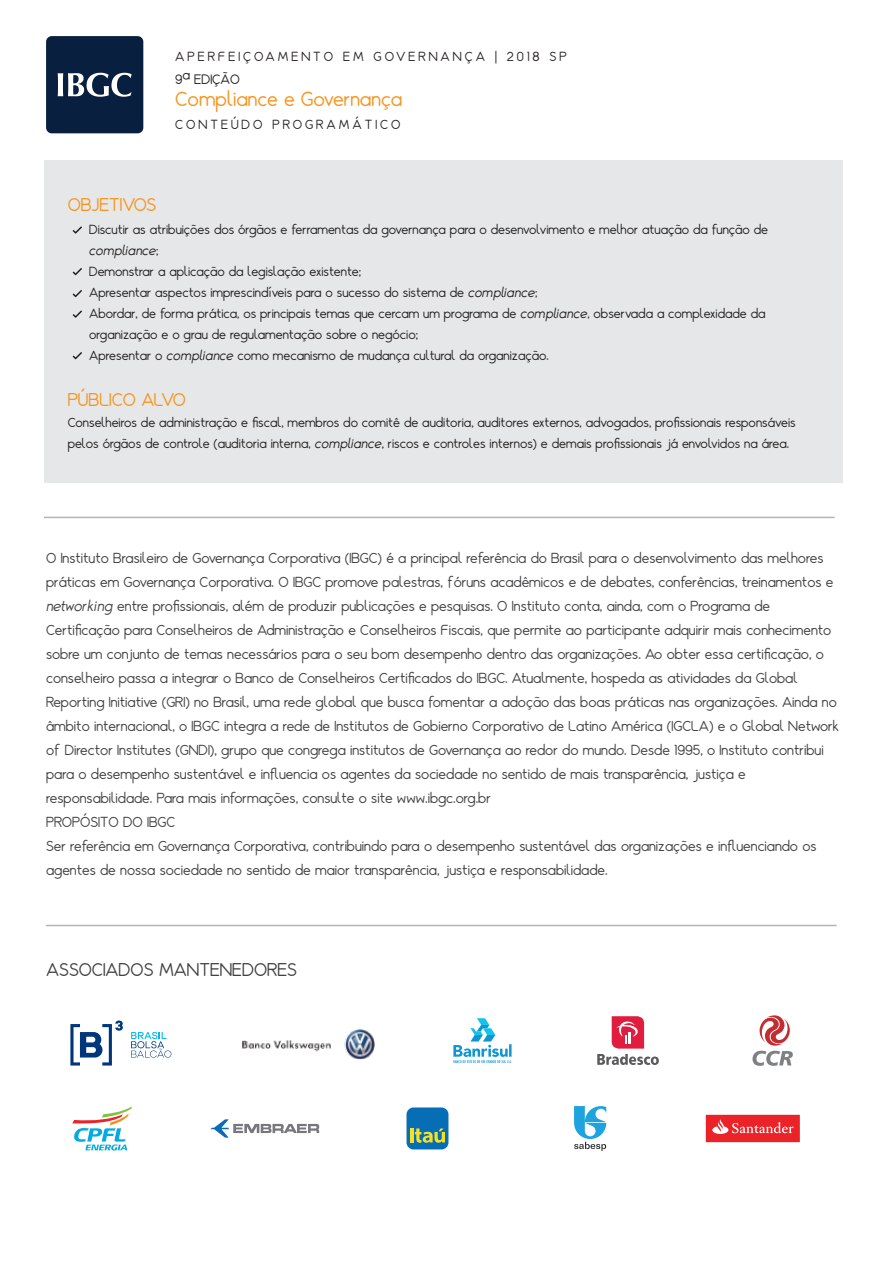
<style>
.page{position:relative;width:893px;height:1263px;background:#fff}
.page>*{position:absolute;margin:0;border:0;box-sizing:border-box;transform-origin:0 0}
.t1{font:23.4px "Alcefun Round";color:#f7941e}
.t2{font:21px "Alcefun Round";color:#414042}
.t3{font:21px "Alcefun Round";color:#f7941e}
.t4{font:16.5px/24px "Alcefun Round";color:#414042}
.t5{font:15.6px "Alcefun Round";color:#231f20}
.t6{font:15px/21px "Alcefun Round";color:#231f20}
.t7{font:15px "Alcefun Round";letter-spacing:.2em;color:#231f20}
.t8{font:italic 15px "TG Alcefun";letter-spacing:-.025em;color:#231f20}
.s1{font-family:"Alcefun Round";font-style:normal}
.s2{font-family:"TG Alcefun";font-style:italic}
</style>
<div class="page">
<div style="left:46px;top:36px;width:97px;height:97px;background:#091f40;border-radius:6px"></div>
<svg style="left:58px;top:73px;width:74px;height:24px"></svg>
<div style="left:44px;top:160px;width:799px;height:323px;background:#e6e7e8"></div>
<svg style="left:73px;top:226px;width:9px;height:8px"></svg>
<svg style="left:73px;top:268px;width:9px;height:7px"></svg>
<svg style="left:73px;top:290px;width:9px;height:7px"></svg>
<svg style="left:73px;top:310px;width:9px;height:8px"></svg>
<svg style="left:73px;top:352px;width:9px;height:7px"></svg>
<hr style="left:46px;top:925px;width:791px;height:1px;background:#b4b4b4">
<hr style="left:44px;top:517px;width:791px;height:1px;background:#b4b4b4">
<div style="left:406px;top:1107px;width:42px;height:42px;background:#056eb4;border-radius:7px"></div>
<hr style="left:410px;top:1128px;width:3px;height:14px;background:#f9e023">
<svg style="left:415px;top:1128px;width:30px;height:15px"></svg>
<svg style="left:210px;top:1119px;width:109px;height:18px"></svg>
<svg style="left:72px;top:1106px;width:60px;height:44px"></svg>
<img style="left:242px;top:1030px;width:132px;height:30px">
<svg style="left:453px;top:1018px;width:59px;height:45px"></svg>
<svg style="left:597px;top:1054px;width:62px;height:11px"></svg>
<svg style="left:612px;top:1016px;width:32px;height:32px"></svg>
<div style="left:706px;top:1115px;width:94px;height:27px;background:#eb2227"></div>
<svg style="left:712px;top:1119px;width:81px;height:15px"></svg>
<svg style="left:574px;top:1106px;width:32px;height:45px"></svg>
<svg style="left:752px;top:1015px;width:41px;height:51px"></svg>
<svg style="left:70px;top:1020px;width:53px;height:45px"></svg>
<svg style="left:131px;top:1032px;width:40px;height:26px"></svg>
<p class="t7" style="left:175px;top:48px;width:393px">APERFEIÇOAMENTO EM GOVERNANÇA | 2018 SP</p>
<p class="t5" style="left:175px;top:70px;width:66px">9ª EDIÇÃO</p>
<h1 class="t1" style="left:175px;top:86px;width:229px">Compliance e Governança</h1>
<p class="t7" style="left:175px;top:116px;width:227px">CONTEÚDO PROGRAMÁTICO</p>
<p class="t3" style="left:68px;top:193px;width:90px">OBJETIVOS</p>
<p class="t6" style="left:89px;top:219px;width:680px">Discutir as atribuições dos órgãos e ferramentas da governança para o desenvolvimento e melhor atuação da função de</p>
<p class="t8" style="left:89px;top:242px;width:71px">compliance<span class="s1">;</span></p>
<p class="t6" style="left:89px;top:261px;width:678px">Demonstrar a aplicação da legislação existente;<br>Apresentar aspectos imprescindíveis para o sucesso do sistema de <span class="s2">compliance</span>;<br>Abordar, de forma prática, os principais temas que cercam um programa de <span class="s2">compliance</span>, observada a complexidade da organização e o grau de regulamentação sobre o negócio;<br>Apresentar o <span class="s2">compliance</span> como mecanismo de mudança cultural da organização.</p>
<p class="t3" style="left:68px;top:388px;width:120px">PÚBLICO ALVO</p>
<p class="t6" style="left:68px;top:412px;width:729px">Conselheiros de administração e fiscal, membros do comitê de auditoria, auditores externos, advogados, profissionais responsáveis pelos órgãos de controle (auditoria interna, <span class="s2">compliance</span>, riscos e controles internos) e demais profissionais já envolvidos na área.</p>
<p class="t4" style="left:46px;top:546px;width:794px">O Instituto Brasileiro de Governança Corporativa (IBGC) é a principal referência do Brasil para o desenvolvimento das melhores práticas em Governança Corporativa. O IBGC promove palestras, fóruns acadêmicos e de debates, conferências, treinamentos e <span class="s2">networking</span> entre profissionais, além de produzir publicações e pesquisas. O Instituto conta, ainda, com o Programa de Certificação para Conselheiros de Administração e Conselheiros Fiscais, que permite ao participante adquirir mais conhecimento sobre um conjunto de temas necessários para o seu bom desempenho dentro das organizações. Ao obter essa certificação, o conselheiro passa a integrar o Banco de Conselheiros Certificados do IBGC. Atualmente, hospeda as atividades da Global Reporting Initiative (GRI) no Brasil, uma rede global que busca fomentar a adoção das boas práticas nas organizações. Ainda no âmbito internacional, o IBGC integra a rede de Institutos de Gobierno Corporativo de Latino América (IGCLA) e o Global Network of Director Institutes (GNDI), grupo que congrega institutos de Governança ao redor do mundo. Desde 1995, o Instituto contribui para o desempenho sustentável e influencia os agentes da sociedade no sentido de mais transparência, justiça e responsabilidade. Para mais informações, consulte o site www.ibgc.org.br<br>PROPÓSITO DO IBGC<br>Ser referência em Governança Corporativa, contribuindo para o desempenho sustentável das organizações e influenciando os agentes de nossa sociedade no sentido de maior transparência, justiça e responsabilidade.</p>
<p class="t2" style="left:46px;top:957px;width:252px">ASSOCIADOS MANTENEDORES</p>
</div>
